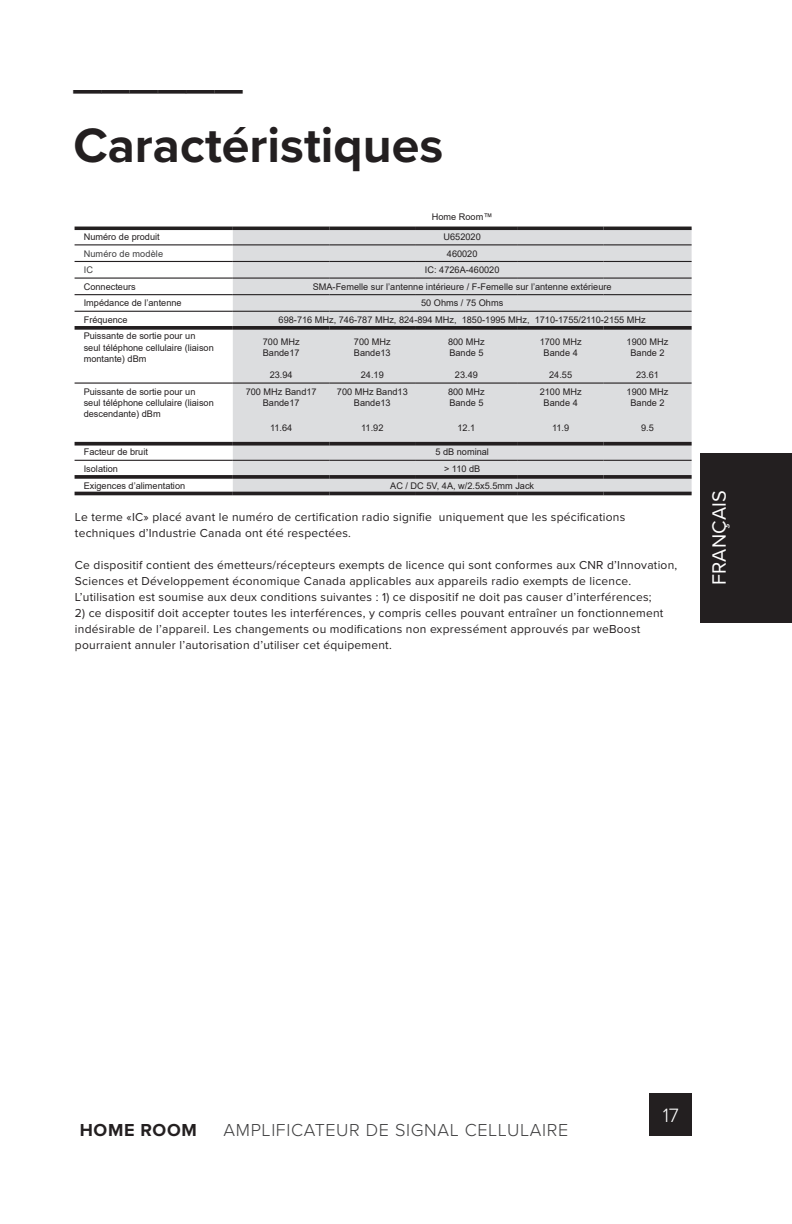
<style>
.page{position:relative;width:792px;height:1224px;background:#fff}
.page>*{position:absolute;margin:0;border:0;box-sizing:border-box;transform-origin:0 0}
.t1{font:700 50px "Proxima Nova";color:#231f20}
.t2{font:600 50px "Proxima Nova";color:#231f20}
.t3{font:20px "Proxima Nova";letter-spacing:.01em;color:#fff}
.t4{font:300 20px "Proxima Nova";color:#fff}
.t5{font:300 18px "Proxima Nova";letter-spacing:.035em;color:#3e3e3f}
.t6{font:700 18px "Proxima Nova";letter-spacing:.035em;color:#231f20}
.t7{font:12px/16px "Proxima Nova";letter-spacing:.02em;color:#231f20}
.t8{font:9.2px/11px "Arial";color:#231f20}
.t9{font:9.2px "Arial";letter-spacing:.01em;color:#3e3e3f}
</style>
<div class="page">
<div style="left:650px;top:1094px;width:42px;height:42px;background:#231f20"></div>
<div style="left:700px;top:453px;width:92px;height:169px;background:#231f20"></div>
<div style="left:233px;top:230px;width:459px;height:262px;background:#dcdddf"></div>
<hr style="left:75px;top:244px;width:158px;height:1px;background:#231f20">
<hr style="left:75px;top:261px;width:158px;height:1px;background:#231f20">
<hr style="left:75px;top:278px;width:158px;height:1px;background:#231f20">
<hr style="left:75px;top:294px;width:158px;height:1px;background:#231f20">
<hr style="left:75px;top:311px;width:158px;height:1px;background:#231f20">
<hr style="left:233px;top:244px;width:97px;height:1px;background:#231f20">
<hr style="left:330px;top:244px;width:85px;height:1px;background:#231f20">
<hr style="left:415px;top:244px;width:103px;height:1px;background:#231f20">
<hr style="left:518px;top:244px;width:85px;height:1px;background:#231f20">
<hr style="left:603px;top:244px;width:89px;height:1px;background:#231f20">
<hr style="left:233px;top:261px;width:97px;height:1px;background:#231f20">
<hr style="left:330px;top:261px;width:85px;height:1px;background:#231f20">
<hr style="left:415px;top:261px;width:103px;height:1px;background:#231f20">
<hr style="left:518px;top:261px;width:85px;height:1px;background:#231f20">
<hr style="left:603px;top:261px;width:89px;height:1px;background:#231f20">
<hr style="left:233px;top:278px;width:97px;height:1px;background:#231f20">
<hr style="left:330px;top:278px;width:85px;height:1px;background:#231f20">
<hr style="left:415px;top:278px;width:103px;height:1px;background:#231f20">
<hr style="left:518px;top:278px;width:85px;height:1px;background:#231f20">
<hr style="left:603px;top:278px;width:89px;height:1px;background:#231f20">
<hr style="left:233px;top:294px;width:97px;height:1px;background:#231f20">
<hr style="left:330px;top:294px;width:85px;height:1px;background:#231f20">
<hr style="left:415px;top:294px;width:103px;height:1px;background:#231f20">
<hr style="left:518px;top:294px;width:85px;height:1px;background:#231f20">
<hr style="left:603px;top:294px;width:89px;height:1px;background:#231f20">
<hr style="left:233px;top:311px;width:97px;height:1px;background:#231f20">
<hr style="left:330px;top:311px;width:85px;height:1px;background:#231f20">
<hr style="left:415px;top:311px;width:103px;height:1px;background:#231f20">
<hr style="left:518px;top:311px;width:85px;height:1px;background:#231f20">
<hr style="left:603px;top:311px;width:89px;height:1px;background:#231f20">
<svg style="left:75px;top:326px;width:158px;height:4px"></svg>
<svg style="left:233px;top:326px;width:97px;height:4px"></svg>
<svg style="left:330px;top:326px;width:85px;height:4px"></svg>
<svg style="left:415px;top:326px;width:103px;height:4px"></svg>
<svg style="left:518px;top:326px;width:85px;height:4px"></svg>
<svg style="left:603px;top:326px;width:89px;height:4px"></svg>
<hr style="left:75px;top:492px;width:158px;height:3px;background:#231f20">
<hr style="left:233px;top:492px;width:97px;height:3px;background:#231f20">
<hr style="left:330px;top:492px;width:85px;height:3px;background:#231f20">
<hr style="left:415px;top:492px;width:103px;height:3px;background:#231f20">
<hr style="left:518px;top:492px;width:85px;height:3px;background:#231f20">
<hr style="left:603px;top:492px;width:89px;height:3px;background:#231f20">
<svg style="left:75px;top:442px;width:158px;height:4px"></svg>
<svg style="left:233px;top:442px;width:97px;height:4px"></svg>
<svg style="left:330px;top:442px;width:85px;height:4px"></svg>
<svg style="left:415px;top:442px;width:103px;height:4px"></svg>
<svg style="left:518px;top:442px;width:85px;height:4px"></svg>
<svg style="left:603px;top:442px;width:89px;height:4px"></svg>
<svg style="left:75px;top:475px;width:158px;height:4px"></svg>
<svg style="left:233px;top:475px;width:97px;height:4px"></svg>
<svg style="left:330px;top:475px;width:85px;height:4px"></svg>
<svg style="left:415px;top:475px;width:103px;height:4px"></svg>
<svg style="left:518px;top:475px;width:85px;height:4px"></svg>
<svg style="left:603px;top:475px;width:89px;height:4px"></svg>
<hr style="left:75px;top:460px;width:158px;height:1px;background:#231f20">
<hr style="left:233px;top:460px;width:97px;height:1px;background:#231f20">
<hr style="left:330px;top:460px;width:85px;height:1px;background:#231f20">
<hr style="left:415px;top:460px;width:103px;height:1px;background:#231f20">
<hr style="left:518px;top:460px;width:85px;height:1px;background:#231f20">
<hr style="left:603px;top:460px;width:89px;height:1px;background:#231f20">
<hr style="left:75px;top:382px;width:158px;height:2px;background:#231f20">
<hr style="left:233px;top:382px;width:97px;height:2px;background:#231f20">
<hr style="left:330px;top:382px;width:85px;height:2px;background:#231f20">
<hr style="left:415px;top:382px;width:103px;height:2px;background:#231f20">
<hr style="left:518px;top:382px;width:85px;height:2px;background:#231f20">
<hr style="left:603px;top:382px;width:89px;height:2px;background:#231f20">
<hr style="left:75px;top:227px;width:158px;height:3px;background:#231f20">
<hr style="left:233px;top:227px;width:97px;height:3px;background:#231f20">
<hr style="left:330px;top:227px;width:85px;height:3px;background:#231f20">
<hr style="left:415px;top:227px;width:103px;height:3px;background:#231f20">
<hr style="left:518px;top:227px;width:85px;height:3px;background:#231f20">
<hr style="left:603px;top:227px;width:89px;height:3px;background:#231f20">
<p class="t2" style="left:73px;top:34px;width:171px">______</p>
<p class="t1" style="left:73px;top:108px;width:371px">Caractéristiques</p>
<p class="t8" style="left:432px;top:211px;width:62px">Home Room™</p>
<p class="t8" style="left:84px;top:231px;width:77px">Numéro de produit</p>
<p class="t8" style="left:444px;top:231px;width:39px">U652020</p>
<p class="t9" style="left:84px;top:247px;width:81px">Numéro de modèle</p>
<p class="t8" style="left:447px;top:248px;width:32px">460020</p>
<p class="t9" style="left:84px;top:264px;width:11px">IC</p>
<p class="t8" style="left:425px;top:264px;width:76px">IC: 4726A-460020</p>
<p class="t8" style="left:84px;top:281px;width:54px">Connecteurs</p>
<p class="t8" style="left:313px;top:281px;width:300px">SMA-Femelle sur l’antenne intérieure / F-Femelle sur l’antenne extérieure</p>
<p class="t8" style="left:84px;top:298px;width:99px">Impédance de l’antenne</p>
<p class="t8" style="left:421px;top:298px;width:84px">50 Ohms / 75 Ohms</p>
<p class="t8" style="left:84px;top:314px;width:45px">Fréquence</p>
<p class="t8" style="left:279px;top:314px;width:369px">698-716 MHz, 746-787 MHz, 824-894 MHz, 1850-1995 MHz, 1710-1755/2110-2155 MHz</p>
<p class="t8" style="left:84px;top:331px;width:132px">Puissante de sortie pour un seul téléphone cellulaire (liaison montante) dBm</p>
<p class="t8" style="left:263px;top:336px;width:38px">700 MHz</p>
<p class="t8" style="left:354px;top:336px;width:38px">700 MHz</p>
<p class="t8" style="left:354px;top:347px;width:38px">Bande13</p>
<p class="t8" style="left:448px;top:336px;width:38px">800 MHz</p>
<p class="t8" style="left:449px;top:347px;width:36px">Bande 5</p>
<p class="t8" style="left:627px;top:336px;width:43px">1900 MHz</p>
<p class="t8" style="left:630px;top:347px;width:36px">Bande 2</p>
<p class="t8" style="left:540px;top:336px;width:43px">1700 MHz</p>
<p class="t8" style="left:544px;top:347px;width:36px">Bande 4</p>
<p class="t8" style="left:263px;top:347px;width:38px">Bande17</p>
<p class="t8" style="left:270px;top:369px;width:24px">23.94</p>
<p class="t8" style="left:361px;top:369px;width:24px">24.19</p>
<p class="t8" style="left:455px;top:369px;width:24px">23.49</p>
<p class="t8" style="left:549px;top:369px;width:24px">24.55</p>
<p class="t8" style="left:636px;top:369px;width:24px">23.61</p>
<p class="t8" style="left:84px;top:386px;width:132px">Puissante de sortie pour un seul téléphone cellulaire (liaison descendante) dBm</p>
<p class="t8" style="left:246px;top:386px;width:72px">700 MHz Band17</p>
<p class="t8" style="left:263px;top:397px;width:38px">Bande17</p>
<p class="t8" style="left:337px;top:386px;width:72px">700 MHz Band13</p>
<p class="t8" style="left:354px;top:397px;width:38px">Bande13</p>
<p class="t8" style="left:448px;top:386px;width:38px">800 MHz</p>
<p class="t8" style="left:449px;top:397px;width:36px">Bande 5</p>
<p class="t8" style="left:540px;top:386px;width:43px">2100 MHz</p>
<p class="t8" style="left:544px;top:397px;width:36px">Bande 4</p>
<p class="t8" style="left:627px;top:386px;width:43px">1900 MHz</p>
<p class="t8" style="left:630px;top:397px;width:36px">Bande 2</p>
<p class="t8" style="left:270px;top:422px;width:24px">11.64</p>
<p class="t8" style="left:361px;top:422px;width:24px">11.92</p>
<p class="t8" style="left:458px;top:422px;width:19px">12.1</p>
<p class="t8" style="left:552px;top:422px;width:19px">11.9</p>
<p class="t8" style="left:641px;top:422px;width:14px">9.5</p>
<p class="t8" style="left:84px;top:447px;width:66px">Facteur de bruit</p>
<p class="t8" style="left:435px;top:447px;width:55px">5 dB nominal</p>
<p class="t8" style="left:84px;top:463px;width:36px">Isolation</p>
<p class="t8" style="left:444px;top:463px;width:38px">&gt; 110 dB</p>
<p class="t8" style="left:84px;top:480px;width:103px">Exigences d’alimentation</p>
<p class="t8" style="left:390px;top:480px;width:146px">AC / DC 5V, 4A, w/2.5x5.5mm Jack</p>
<p class="t7" style="left:75px;top:509px;width:552px">Le terme «IC» placé avant le numéro de certification radio signifie uniquement que les spécifications techniques d’Industrie Canada ont été respectées.</p>
<p class="t7" style="left:75px;top:557px;width:604px">Ce dispositif contient des émetteurs/récepteurs exempts de licence qui sont conformes aux CNR d’Innovation,<br>Sciences et Développement économique Canada applicables aux appareils radio exempts de licence.<br>L’utilisation est soumise aux deux conditions suivantes : 1) ce dispositif ne doit pas causer d’interférences;</p>
<p class="t7" style="left:75px;top:605px;width:590px">2) ce dispositif doit accepter toutes les interférences, y compris celles pouvant entraîner un fonctionnement indésirable de l’appareil. Les changements ou modifications non expressément approuvés par weBoost pourraient annuler l’autorisation d’utiliser cet équipement.</p>
<h2 class="t3" style="left:704px;top:585px;width:96px;rotate:-90deg">FRANÇAIS</h2>
<h3 class="t6" style="left:80px;top:1116px;width:118px">HOME ROOM</h3>
<h3 class="t5" style="left:224px;top:1116px;width:346px">AMPLIFICATEUR DE SIGNAL CELLULAIRE</h3>
<h2 class="t4" style="left:663px;top:1100px;width:18px">17</h2>
</div>
